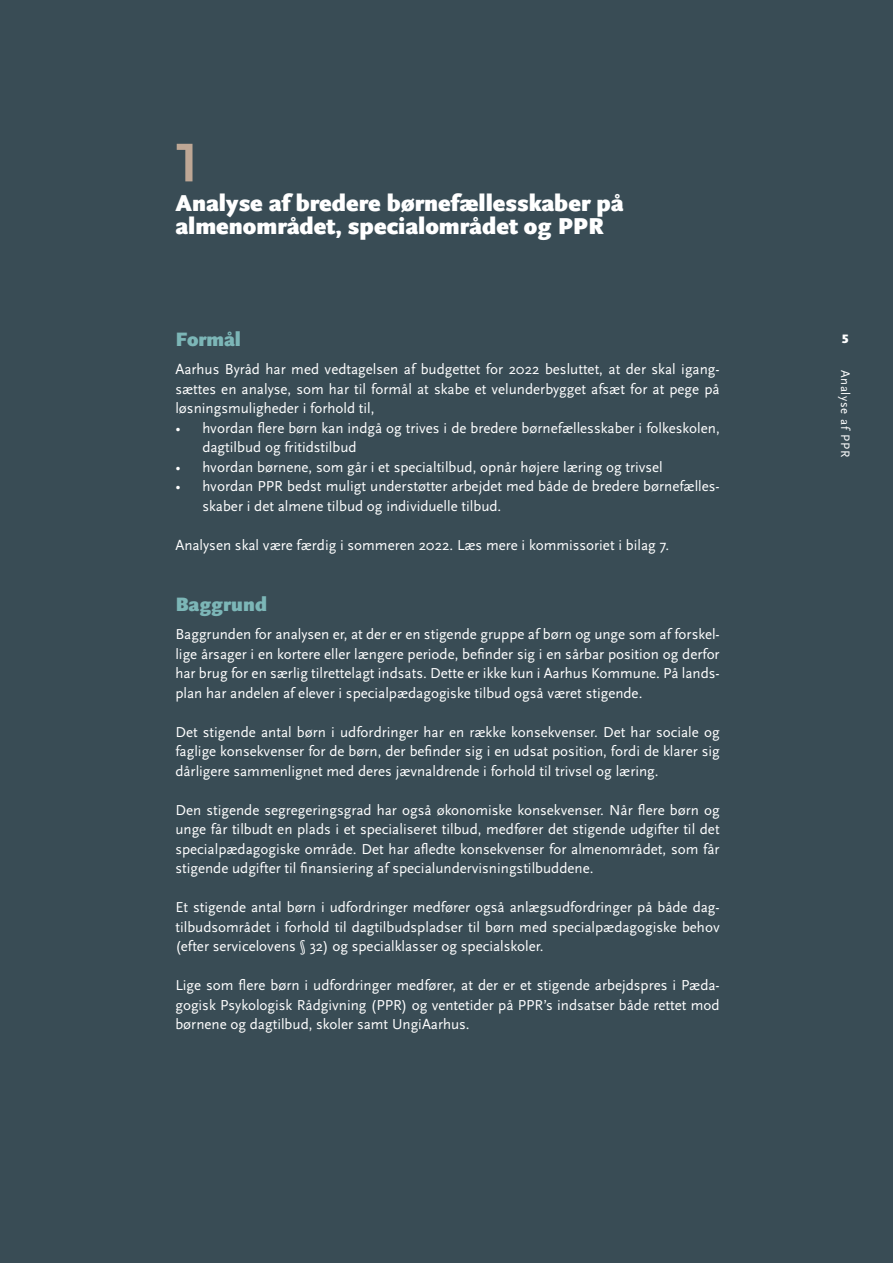
<style>
.page{position:relative;width:893px;height:1263px;background:#394c55}
.page>*{position:absolute;margin:0;border:0;box-sizing:border-box;transform-origin:0 0}
.t1{font:700 57px "Scala Sans OT";color:#bea795}
.t2{font:900 24px/22.5px "Scala Sans OT";color:#fff}
.t3{font:900 20.25px "Scala Sans OT";color:#7cb6b7}
.t4{font:15px/19.5px "Scala Sans OT";color:#fff;text-align:justify}
.t5{font:12.75px "Scala Sans OT";letter-spacing:.055em;color:#fff}
.t6{font:900 12.75px "Scala Sans OT";color:#fff}
</style>
<div class="page">
<h1 class="t1" style="left:175px;top:131px;width:25px">1</h1>
<h2 class="t2" style="left:175px;top:193px;width:450px">Analyse af bredere børnefællesskaber på almenområdet, specialområdet og PPR</h2>
<h3 class="t3" style="left:175px;top:328px;width:67px">Formål</h3>
<p class="t4" style="left:175px;top:360px;width:546px">Aarhus Byråd har med vedtagelsen af budgettet for 2022 besluttet, at der skal igang&shy;sættes en analyse, som har til formål at skabe et velunderbygget afsæt for at pege på løsningsmuligheder i forhold til,</p>
<p class="t4" style="left:202px;top:418px;width:519px;text-indent:-27px">• hvordan flere børn kan indgå og trives i de bredere børnefællesskaber i folkeskolen, dagtilbud og fritidstilbud</p>
<p class="t4" style="left:175px;top:457px;width:489px">• hvordan børnene, som går i et specialtilbud, opnår højere læring og trivsel</p>
<p class="t4" style="left:202px;top:477px;width:519px;text-indent:-27px">• hvordan PPR bedst muligt understøtter arbejdet med både de bredere børnefælles&shy;skaber i det almene tilbud og individuelle tilbud.</p>
<p class="t4" style="left:175px;top:535px;width:495px">Analysen skal være færdig i sommeren 2022. Læs mere i kommissoriet i bilag 7.</p>
<h3 class="t3" style="left:175px;top:593px;width:93px">Baggrund</h3>
<p class="t4" style="left:175px;top:625px;width:546px">Baggrunden for analysen er, at der er en stigende gruppe af børn og unge som af forskel&shy;lige årsager i en kortere eller længere periode, befinder sig i en sårbar position og derfor har brug for en særlig tilrettelagt indsats. Dette er ikke kun i Aarhus Kommune. På lands&shy;plan har andelen af elever i specialpædagogiske tilbud også været stigende.</p>
<p class="t4" style="left:175px;top:722px;width:546px">Det stigende antal børn i udfordringer har en række konsekvenser. Det har sociale og faglige konsekvenser for de børn, der befinder sig i en udsat position, fordi de klarer sig dårligere sammenlignet med deres jævnaldrende i forhold til trivsel og læring.</p>
<p class="t4" style="left:175px;top:800px;width:546px">Den stigende segregeringsgrad har også økonomiske konsekvenser. Når flere børn og unge får tilbudt en plads i et specialiseret tilbud, medfører det stigende udgifter til det specialpædagogiske område. Det har afledte konsekvenser for almenområdet, som får stigende udgifter til finansiering af specialundervisningstilbuddene.</p>
<p class="t4" style="left:175px;top:898px;width:546px">Et stigende antal børn i udfordringer medfører også anlægsudfordringer på både dag&shy;tilbudsområdet i forhold til dagtilbudspladser til børn med specialpædagogiske behov (efter servicelovens § 32) og specialklasser og specialskoler.</p>
<p class="t4" style="left:175px;top:976px;width:546px">Lige som flere børn i udfordringer medfører, at der er et stigende arbejdspres i Pæda&shy;gogisk Psykologisk Rådgivning (PPR) og ventetider på PPR’s indsatser både rettet mod børnene og dagtilbud, skoler samt UngiAarhus.</p>
<p class="t6" style="left:841px;top:332px;width:9px">5</p>
<p class="t5" style="left:852px;top:370px;width:89px;rotate:90deg">Analyse af PPR</p>
</div>
